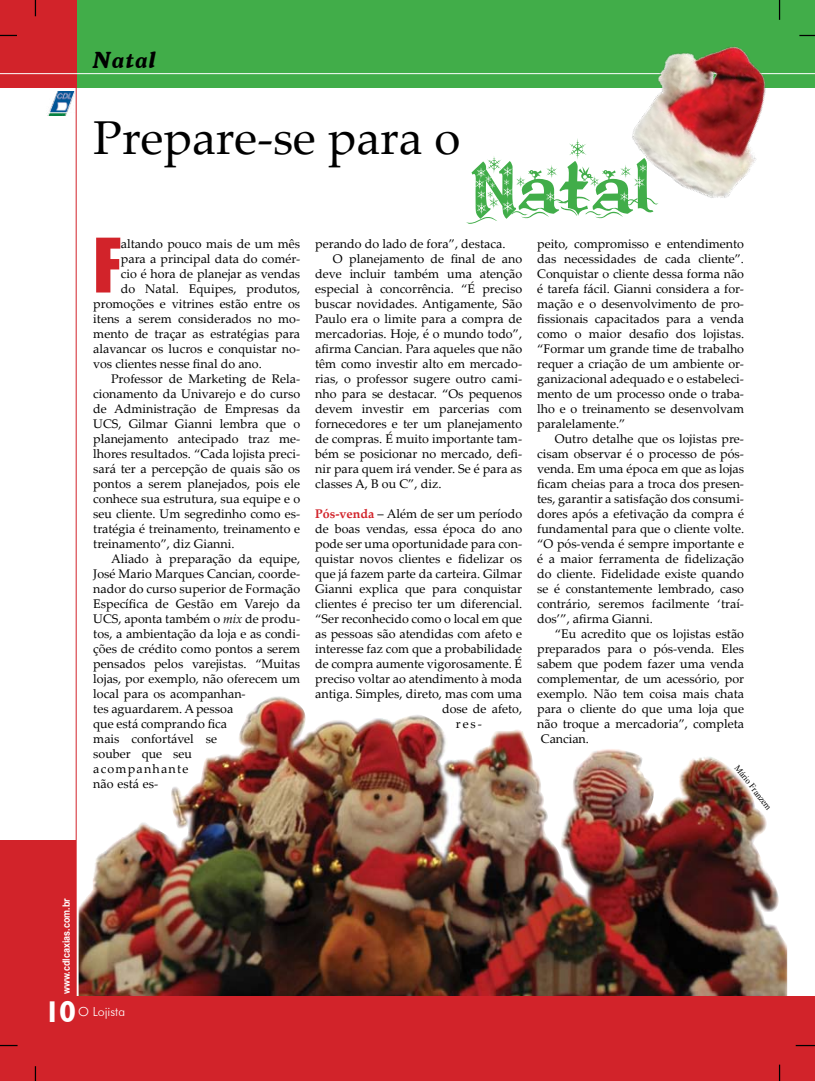
<style>
.page{position:relative;width:815px;height:1081px;background:#fff}
.page>*{position:absolute;margin:0;border:0;box-sizing:border-box;transform-origin:0 0}
.t1{font:90px "Kingthings Christmas";color:#41ad49}
.t2{font:69.38px "Impact";color:#d2232a}
.t3{font:47.5px "Palatino Linotype";color:#000}
.t4{font:700 30px "Humanist 521 BT";color:#fff}
.t5{font:italic 600 22.5px "Souvenir IT Cby BT";letter-spacing:.05em;color:#000}
.t6{font:12.5px "Palatino Linotype";color:#000}
.t7{font:12.5px "Palatino Linotype";letter-spacing:.1em;color:#000}
.t8{font:300 12.5px "Futura BT";color:#fff}
.t9{font:700 10px "Arial";color:#fff;scale:.9 1}
.t10{font:8.75px "Times New Roman";color:#000}
.s1{font-style:italic}
.s2{font-weight:700;color:#d2232a}
</style>
<div class="page">
<img style="left:79px;top:696px;width:708px;height:300px">
<div style="left:76px;top:0;width:739px;height:88px;background:#41ad49"></div>
<hr style="left:76px;top:0;width:1px;height:1019px;background:#d2232a">
<div style="left:0;top:840px;width:76px;height:205px;background:#d2232a"></div>
<div style="left:0;top:996px;width:815px;height:85px;background:#d2232a"></div>
<div style="left:0;top:0;width:76px;height:88px;background:#d2232a"></div>
<svg style="left:35px;top:0;width:1px;height:16px"></svg>
<svg style="left:0;top:35px;width:17px;height:1px"></svg>
<svg style="left:35px;top:1066px;width:1px;height:15px"></svg>
<svg style="left:0;top:1045px;width:18px;height:1px"></svg>
<svg style="left:779px;top:1064px;width:1px;height:17px"></svg>
<svg style="left:796px;top:1045px;width:19px;height:1px"></svg>
<hr style="left:0;top:73px;width:815px;height:1px;background:#fff">
<img style="left:48px;top:91px;width:26px;height:24px">
<img style="left:606px;top:1px;width:209px;height:197px">
<p class="t5" style="left:93px;top:46px;width:64px">Natal</p>
<p class="t3" style="left:93px;top:104px;width:369px">Prepare-se para o</p>
<p class="t1" style="left:471px;top:136px;width:186px">Natal</p>
<p class="t2" style="left:93px;top:211px;width:29px">F</p>
<p class="t6" style="left:121px;top:234px;width:181px">altando pouco mais de um mês</p>
<p class="t6" style="left:121px;top:249px;width:181px">para a principal data do comér-</p>
<p class="t6" style="left:121px;top:264px;width:181px">cio é hora de planejar as vendas</p>
<p class="t6" style="left:121px;top:279px;width:181px">do Natal. Equipes, produtos,</p>
<p class="t6" style="left:93px;top:294px;width:208px">promoções e vitrines estão entre os</p>
<p class="t6" style="left:93px;top:309px;width:208px">itens a serem considerados no mo-</p>
<p class="t6" style="left:93px;top:324px;width:208px">mento de traçar as estratégias para</p>
<p class="t6" style="left:93px;top:339px;width:208px">alavancar os lucros e conquistar no-</p>
<p class="t6" style="left:93px;top:354px;width:170px">vos clientes nesse final do ano.</p>
<p class="t6" style="left:111px;top:369px;width:191px">Professor de Marketing de Rela-</p>
<p class="t6" style="left:93px;top:384px;width:208px">cionamento da Univarejo e do curso</p>
<p class="t6" style="left:93px;top:399px;width:208px">de Administração de Empresas da</p>
<p class="t6" style="left:93px;top:414px;width:208px">UCS, Gilmar Gianni lembra que o</p>
<p class="t6" style="left:93px;top:429px;width:208px">planejamento antecipado traz me-</p>
<p class="t6" style="left:93px;top:444px;width:208px">lhores resultados. “Cada lojista preci-</p>
<p class="t6" style="left:93px;top:459px;width:208px">sará ter a percepção de quais são os</p>
<p class="t6" style="left:93px;top:474px;width:208px">pontos a serem planejados, pois ele</p>
<p class="t6" style="left:93px;top:489px;width:208px">conhece sua estrutura, sua equipe e o</p>
<p class="t6" style="left:93px;top:504px;width:208px">seu cliente. Um segredinho como es-</p>
<p class="t6" style="left:93px;top:519px;width:208px">tratégia é treinamento, treinamento e</p>
<p class="t6" style="left:93px;top:534px;width:143px">treinamento”, diz Gianni.</p>
<p class="t6" style="left:111px;top:549px;width:191px">Aliado à preparação da equipe,</p>
<p class="t6" style="left:93px;top:564px;width:208px">José Mario Marques Cancian, coorde-</p>
<p class="t6" style="left:93px;top:579px;width:208px">nador do curso superior de Formação</p>
<p class="t6" style="left:93px;top:594px;width:208px">Específica de Gestão em Varejo da</p>
<p class="t6" style="left:93px;top:609px;width:208px">UCS, aponta também o <span class="s1">mix</span> de produ-</p>
<p class="t6" style="left:93px;top:624px;width:208px">tos, a ambientação da loja e as condi-</p>
<p class="t6" style="left:93px;top:639px;width:208px">ções de crédito como pontos a serem</p>
<p class="t6" style="left:93px;top:654px;width:208px">pensados pelos varejistas. “Muitas</p>
<p class="t6" style="left:93px;top:669px;width:208px">lojas, por exemplo, não oferecem um</p>
<p class="t6" style="left:93px;top:684px;width:154px">local para os acompanhan-</p>
<p class="t6" style="left:93px;top:699px;width:142px">tes aguardarem. A pessoa</p>
<p class="t6" style="left:93px;top:714px;width:135px">que está comprando fica</p>
<p class="t6" style="left:93px;top:729px;width:125px">mais confortável se</p>
<p class="t6" style="left:93px;top:744px;width:100px">souber que seu</p>
<p class="t7" style="left:93px;top:759px;width:97px">acompanhante</p>
<p class="t6" style="left:93px;top:774px;width:66px">não está es-</p>
<p class="t6" style="left:315px;top:234px;width:192px">perando do lado de fora”, destaca.</p>
<p class="t6" style="left:333px;top:249px;width:191px">O planejamento de final de ano</p>
<p class="t6" style="left:315px;top:264px;width:208px">deve incluir também uma atenção</p>
<p class="t6" style="left:315px;top:279px;width:208px">especial à concorrência. “É preciso</p>
<p class="t6" style="left:315px;top:294px;width:208px">buscar novidades. Antigamente, São</p>
<p class="t6" style="left:315px;top:309px;width:208px">Paulo era o limite para a compra de</p>
<p class="t6" style="left:315px;top:324px;width:208px">mercadorias. Hoje, é o mundo todo”,</p>
<p class="t6" style="left:315px;top:339px;width:208px">afirma Cancian. Para aqueles que não</p>
<p class="t6" style="left:315px;top:354px;width:208px">têm como investir alto em mercado-</p>
<p class="t6" style="left:315px;top:369px;width:208px">rias, o professor sugere outro cami-</p>
<p class="t6" style="left:315px;top:384px;width:208px">nho para se destacar. “Os pequenos</p>
<p class="t6" style="left:315px;top:399px;width:208px">devem investir em parcerias com</p>
<p class="t6" style="left:315px;top:414px;width:208px">fornecedores e ter um planejamento</p>
<p class="t6" style="left:315px;top:429px;width:208px">de compras. É muito importante tam-</p>
<p class="t6" style="left:315px;top:444px;width:208px">bém se posicionar no mercado, defi-</p>
<p class="t6" style="left:315px;top:459px;width:208px">nir para quem irá vender. Se é para as</p>
<p class="t6" style="left:315px;top:474px;width:128px">classes A, B ou C”, diz.</p>
<p class="t6" style="left:315px;top:504px;width:208px"><span class="s2">Pós-venda</span> – Além de ser um período</p>
<p class="t6" style="left:315px;top:519px;width:208px">de boas vendas, essa época do ano</p>
<p class="t6" style="left:315px;top:534px;width:208px">pode ser uma oportunidade para con-</p>
<p class="t6" style="left:315px;top:549px;width:208px">quistar novos clientes e fidelizar os</p>
<p class="t6" style="left:315px;top:564px;width:208px">que já fazem parte da carteira. Gilmar</p>
<p class="t6" style="left:315px;top:579px;width:208px">Gianni explica que para conquistar</p>
<p class="t6" style="left:315px;top:594px;width:208px">clientes é preciso ter um diferencial.</p>
<p class="t6" style="left:315px;top:609px;width:208px">“Ser reconhecido como o local em que</p>
<p class="t6" style="left:315px;top:624px;width:208px">as pessoas são atendidas com afeto e</p>
<p class="t6" style="left:315px;top:639px;width:208px">interesse faz com que a probabilidade</p>
<p class="t6" style="left:315px;top:654px;width:208px">de compra aumente vigorosamente. É</p>
<p class="t6" style="left:315px;top:669px;width:208px">preciso voltar ao atendimento à moda</p>
<p class="t6" style="left:315px;top:684px;width:208px">antiga. Simples, direto, mas com uma</p>
<p class="t6" style="left:442px;top:699px;width:82px">dose de afeto,</p>
<p class="t6" style="left:456px;top:714px;width:28px">res-</p>
<p class="t6" style="left:537px;top:234px;width:208px">peito, compromisso e entendimento</p>
<p class="t6" style="left:537px;top:249px;width:208px">das necessidades de cada cliente”.</p>
<p class="t6" style="left:537px;top:264px;width:208px">Conquistar o cliente dessa forma não</p>
<p class="t6" style="left:537px;top:279px;width:208px">é tarefa fácil. Gianni considera a for-</p>
<p class="t6" style="left:537px;top:294px;width:208px">mação e o desenvolvimento de pro-</p>
<p class="t6" style="left:537px;top:309px;width:208px">fissionais capacitados para a venda</p>
<p class="t6" style="left:537px;top:324px;width:208px">como o maior desafio dos lojistas.</p>
<p class="t6" style="left:537px;top:339px;width:208px">“Formar um grande time de trabalho</p>
<p class="t6" style="left:537px;top:354px;width:208px">requer a criação de um ambiente or-</p>
<p class="t6" style="left:537px;top:369px;width:208px">ganizacional adequado e o estabeleci-</p>
<p class="t6" style="left:537px;top:384px;width:208px">mento de um processo onde o traba-</p>
<p class="t6" style="left:537px;top:399px;width:208px">lho e o treinamento se desenvolvam</p>
<p class="t6" style="left:537px;top:414px;width:90px">paralelamente.”</p>
<p class="t6" style="left:555px;top:429px;width:191px">Outro detalhe que os lojistas pre-</p>
<p class="t6" style="left:537px;top:444px;width:208px">cisam observar é o processo de pós-</p>
<p class="t6" style="left:537px;top:459px;width:208px">venda. Em uma época em que as lojas</p>
<p class="t6" style="left:537px;top:474px;width:208px">ficam cheias para a troca dos presen-</p>
<p class="t6" style="left:537px;top:489px;width:208px">tes, garantir a satisfação dos consumi-</p>
<p class="t6" style="left:537px;top:504px;width:208px">dores após a efetivação da compra é</p>
<p class="t6" style="left:537px;top:519px;width:208px">fundamental para que o cliente volte.</p>
<p class="t6" style="left:537px;top:534px;width:208px">“O pós-venda é sempre importante e</p>
<p class="t6" style="left:537px;top:549px;width:208px">é a maior ferramenta de fidelização</p>
<p class="t6" style="left:537px;top:564px;width:208px">do cliente. Fidelidade existe quando</p>
<p class="t6" style="left:537px;top:579px;width:208px">se é constantemente lembrado, caso</p>
<p class="t6" style="left:537px;top:594px;width:208px">contrário, seremos facilmente ‘traí-</p>
<p class="t6" style="left:537px;top:609px;width:117px">dos’”, afirma Gianni.</p>
<p class="t6" style="left:555px;top:624px;width:191px">“Eu acredito que os lojistas estão</p>
<p class="t6" style="left:537px;top:639px;width:208px">preparados para o pós-venda. Eles</p>
<p class="t6" style="left:537px;top:654px;width:208px">sabem que podem fazer uma venda</p>
<p class="t6" style="left:537px;top:669px;width:208px">complementar, de um acessório, por</p>
<p class="t6" style="left:537px;top:684px;width:208px">exemplo. Não tem coisa mais chata</p>
<p class="t6" style="left:537px;top:699px;width:208px">para o cliente do que uma loja que</p>
<p class="t6" style="left:537px;top:714px;width:208px">não troque a mercadoria”, completa</p>
<p class="t6" style="left:541px;top:729px;width:50px">Cancian.</p>
<p class="t10" style="left:741px;top:762px;width:56px;rotate:52deg">Mário Franzem</p>
<p class="t9" style="left:60px;top:994px;width:109px;rotate:-90deg">www.cdlcaxias.com.br</p>
<p class="t4" style="left:44px;top:993px;width:33px">10</p>
<p class="t8" style="left:78px;top:1003px;width:48px">O Lojista</p>
</div>
